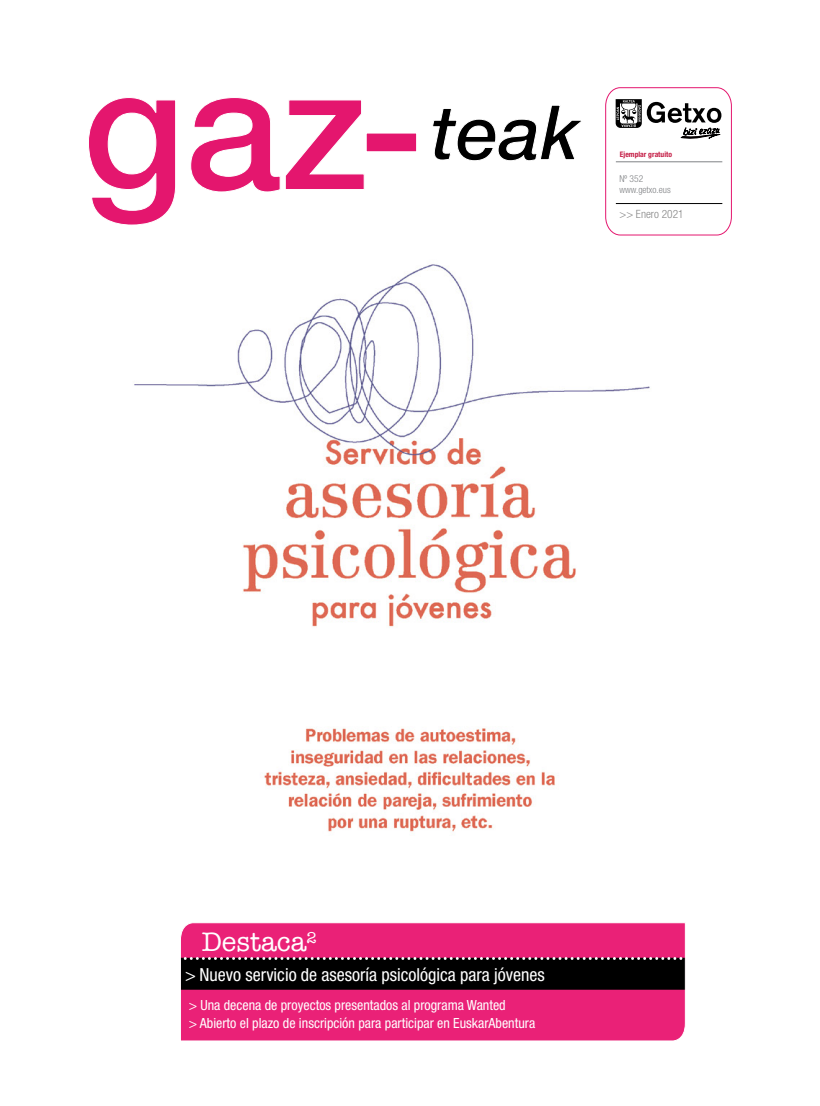
<style>
.page{position:relative;width:820px;height:1106px;background:#fff}
.page>*{position:absolute;margin:0;border:0;box-sizing:border-box;transform-origin:0 0}
.t1{font:27.6px "American Typewriter";color:#fff}
.t2{font:condensed 18px "Helvetica Neue";color:#fff}
.t3{font:condensed 14px/17.8px "Helvetica Neue";color:#fff}
.t4{font:300 condensed 11.4px "Helvetica Neue";color:#878787}
.t5{font:300 condensed 9.5px/11.4px "Helvetica Neue";color:#808285}
.t6{font:700 condensed 7.6px "Helvetica Neue";color:#c51f47}
</style>
<div class="page">
<img style="left:134px;top:100px;width:598px;height:732px">
<svg style="left:88px;top:97px;width:88px;height:128px"></svg>
<svg style="left:190px;top:97px;width:174px;height:95px"></svg>
<div style="left:366px;top:133px;width:50px;height:19px;background:#e4166e;border:1px solid #fff"></div>
<svg style="left:431px;top:104px;width:154px;height:58px"></svg>
<svg style="left:604px;top:87px;width:127px;height:149px"></svg>
<hr style="left:615px;top:203px;width:107px;height:1px;background:#000">
<hr style="left:615px;top:161px;width:107px;height:1px;background:#808285">
<div style="left:180px;top:922px;width:506px;height:119px;background:#ea2177"></div>
<svg style="left:180px;top:957px;width:505px;height:34px;background:#140a0e"></svg>
<p class="t6" style="left:619px;top:150px;width:54px">Ejemplar gratuito</p>
<p class="t5" style="left:619px;top:172px;width:53px">Nº 352 www.getxo.eus</p>
<p class="t4" style="left:619px;top:208px;width:66px">&gt;&gt; Enero 2021</p>
<h1 class="t1" style="left:202px;top:920px;width:116px">Destaca<sup>2</sup></h1>
<p class="t2" style="left:185px;top:963px;width:361px">&gt; Nuevo servicio de asesoría psicológica para jóvenes</p>
<p class="t3" style="left:188px;top:996px;width:348px">&gt; Una decena de proyectos presentados al programa Wanted<br>&gt; Abierto el plazo de inscripción para participar en EuskarAbentura</p>
</div>
